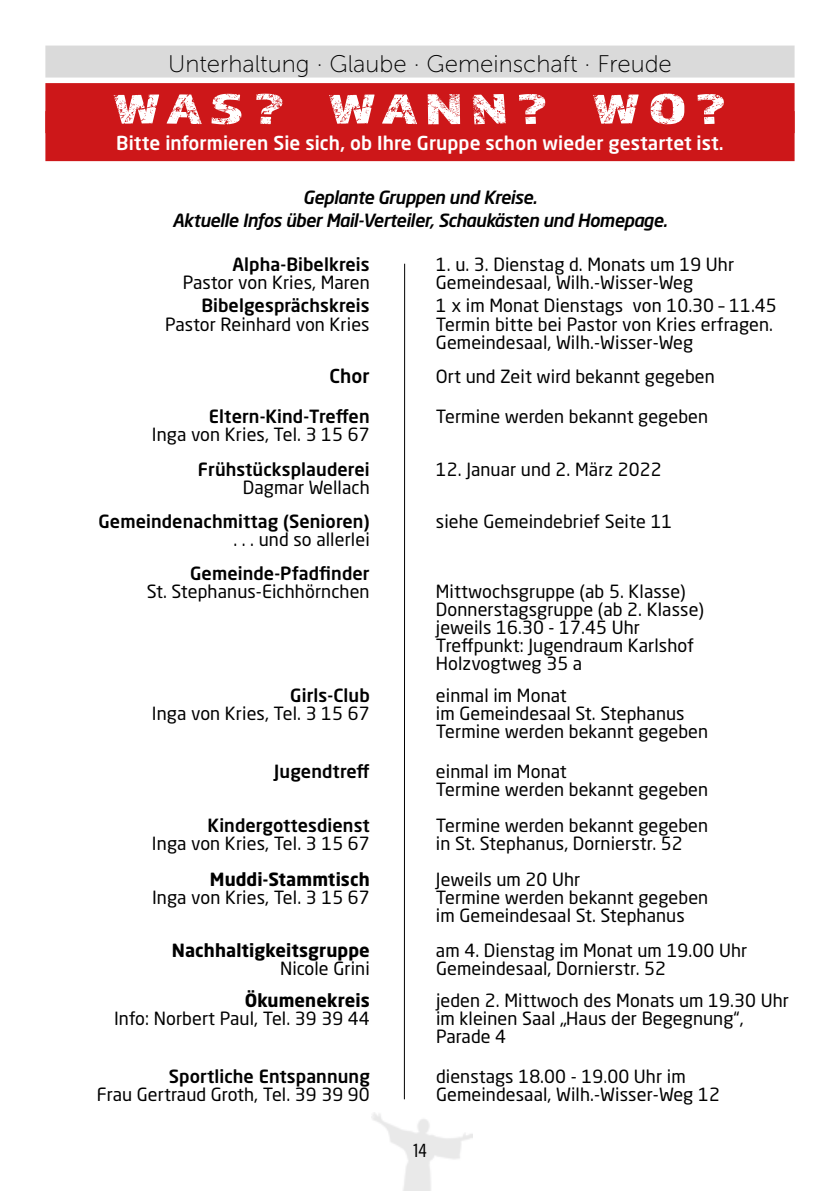
<style>
.page{position:relative;width:840px;height:1191px;background:#fff}
.page>*{position:absolute;margin:0;border:0;box-sizing:border-box;transform-origin:0 0}
.t1{font:44px "Almaq Rough";letter-spacing:.12em;color:#fff;scale:1.5 1}
.t2{font:24px "Museo Sans 100";color:#000}
.t3{font:20px "Acumin Pro Cond";color:#000}
.t4{font:500 19px "Neo Sans W1 G";letter-spacing:.005em;color:#fff}
.t5{font:500 19px "Neo Sans W1 G";color:#000}
.t6{font:18px/18px "Neo Sans W1 G";letter-spacing:.005em;color:#000}
.t7{font:500 18px "Neo Sans W1 G";letter-spacing:.005em;color:#000}
.t8{font:italic 500 18px/23.6px "Neo Sans W1 G";letter-spacing:-.03em;color:#000;text-align:center}
.t9{font:700 18px "Neo Sans W1 G";letter-spacing:.005em;color:#000}
</style>
<div class="page">
<img style="left:371px;top:1112px;width:101px;height:79px">
<div style="left:45px;top:83px;width:749px;height:50px;background:#cd1719"></div>
<div style="left:45px;top:111px;width:749px;height:50px;background:#cd1719"></div>
<div style="left:45px;top:46px;width:749px;height:32px;background:#dadada"></div>
<hr style="left:404px;top:264px;width:1px;height:835px;background:#000">
<h2 class="t2" style="left:168px;top:51px;width:505px">Unterhaltung · Glaube · Gemeinschaft · Freude</h2>
<h1 class="t1" style="left:112px;top:82px;width:411px">WAS? WANN? WO?</h1>
<p class="t4" style="left:116px;top:131px;width:608px">Bitte informieren Sie sich, ob Ihre Gruppe schon wieder gestartet ist.</p>
<p class="t8" style="left:172px;top:185px;width:496px">Geplante Gruppen und Kreise.<br>Aktuelle Infos über Mail-Verteiler, Schaukästen und Homepage.</p>
<p class="t7" style="left:232px;top:253px;width:138px">Alpha-Bibelkreis</p>
<p class="t6" style="left:435px;top:255px;width:300px">1. u. 3. Dienstag d. Monats um 19 Uhr</p>
<p class="t6" style="left:182px;top:273px;width:188px">Pastor von Kries, Maren</p>
<p class="t6" style="left:435px;top:273px;width:259px">Gemeindesaal, Wilh.-Wisser-Weg</p>
<p class="t7" style="left:201px;top:294px;width:170px">Bibelgesprächskreis</p>
<p class="t6" style="left:435px;top:297px;width:342px">1 x im Monat Dienstags von 10.30 – 11.45</p>
<p class="t6" style="left:165px;top:315px;width:206px">Pastor Reinhard von Kries</p>
<p class="t6" style="left:435px;top:315px;width:338px">Termin bitte bei Pastor von Kries erfragen.<br>Gemeindesaal, Wilh.-Wisser-Weg</p>
<p class="t5" style="left:329px;top:364px;width:42px">Chor</p>
<p class="t6" style="left:435px;top:367px;width:280px">Ort und Zeit wird bekannt gegeben</p>
<p class="t7" style="left:209px;top:404px;width:162px">Eltern-Kind-Treffen</p>
<p class="t6" style="left:435px;top:407px;width:273px">Termine werden bekannt gegeben</p>
<p class="t6" style="left:152px;top:425px;width:219px">Inga von Kries, Tel. 3 15 67</p>
<p class="t7" style="left:197px;top:458px;width:173px">Frühstücksplauderei</p>
<p class="t6" style="left:435px;top:460px;width:227px">12. Januar und 2. März 2022</p>
<p class="t6" style="left:243px;top:478px;width:128px">Dagmar Wellach</p>
<p class="t7" style="left:98px;top:510px;width:273px">Gemeindenachmittag (Senioren)</p>
<p class="t6" style="left:435px;top:512px;width:238px">siehe Gemeindebrief Seite 11</p>
<p class="t6" style="left:233px;top:530px;width:138px">. . . und so allerlei</p>
<p class="t7" style="left:190px;top:562px;width:181px">Gemeinde-Pfadfinder</p>
<p class="t6" style="left:147px;top:582px;width:224px">St. Stephanus-Eichhörnchen</p>
<p class="t6" style="left:435px;top:582px;width:269px">Mittwochsgruppe (ab 5. Klasse)<br>Donnerstagsgruppe (ab 2. Klasse) jeweils 16.30 - 17.45 Uhr<br>Treffpunkt: Jugendraum Karlshof<br>Holzvogtweg 35 a</p>
<p class="t7" style="left:290px;top:684px;width:81px">Girls-Club</p>
<p class="t6" style="left:435px;top:686px;width:132px">einmal im Monat</p>
<p class="t6" style="left:152px;top:704px;width:219px">Inga von Kries, Tel. 3 15 67</p>
<p class="t6" style="left:435px;top:704px;width:274px">im Gemeindesaal St. Stephanus<br>Termine werden bekannt gegeben</p>
<p class="t7" style="left:274px;top:760px;width:97px">Jugendtreff</p>
<p class="t6" style="left:435px;top:762px;width:273px">einmal im Monat<br>Termine werden bekannt gegeben</p>
<p class="t7" style="left:207px;top:814px;width:163px">Kindergottesdienst</p>
<p class="t6" style="left:435px;top:816px;width:273px">Termine werden bekannt gegeben</p>
<p class="t6" style="left:152px;top:834px;width:219px">Inga von Kries, Tel. 3 15 67</p>
<p class="t6" style="left:435px;top:834px;width:248px">in St. Stephanus, Dornierstr. 52</p>
<p class="t9" style="left:210px;top:867px;width:161px">Muddi-Stammtisch</p>
<p class="t6" style="left:435px;top:869px;width:146px">Jeweils um 20 Uhr</p>
<p class="t6" style="left:152px;top:887px;width:219px">Inga von Kries, Tel. 3 15 67</p>
<p class="t6" style="left:435px;top:887px;width:273px">Termine werden bekannt gegeben im Gemeindesaal St. Stephanus</p>
<p class="t9" style="left:172px;top:939px;width:199px">Nachhaltigkeitsgruppe</p>
<p class="t6" style="left:436px;top:941px;width:313px">am 4. Dienstag im Monat um 19.00 Uhr</p>
<p class="t6" style="left:280px;top:959px;width:91px">Nicole Grini</p>
<p class="t6" style="left:436px;top:959px;width:231px">Gemeindesaal, Dornierstr. 52</p>
<p class="t9" style="left:244px;top:989px;width:127px">Ökumenekreis</p>
<p class="t6" style="left:436px;top:991px;width:354px">jeden 2. Mittwoch des Monats um 19.30 Uhr</p>
<p class="t6" style="left:114px;top:1009px;width:257px">Info: Norbert Paul, Tel. 39 39 44</p>
<p class="t6" style="left:436px;top:1009px;width:309px">im kleinen Saal „Haus der Begegnung“,<br>Parade 4</p>
<p class="t7" style="left:169px;top:1064px;width:202px">Sportliche Entspannung</p>
<p class="t6" style="left:436px;top:1066px;width:251px">dienstags 18.00 - 19.00 Uhr im</p>
<p class="t6" style="left:97px;top:1084px;width:274px">Frau Gertraud Groth, Tel. 39 39 90</p>
<p class="t6" style="left:436px;top:1084px;width:285px">Gemeindesaal, Wilh.-Wisser-Weg 12</p>
<p class="t3" style="left:413px;top:1137px;width:15px">14</p>
</div>
